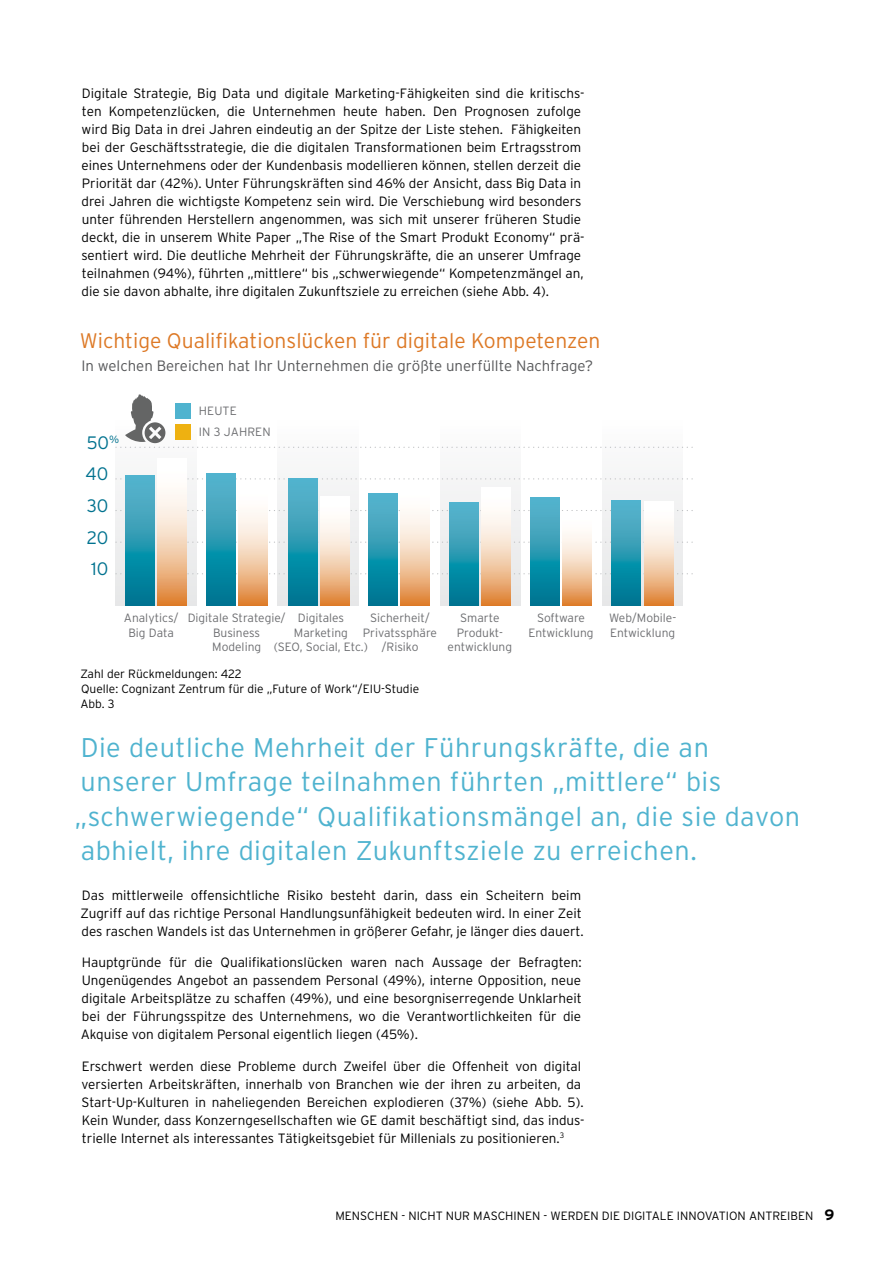
<style>
.page{position:relative;width:893px;height:1263px;background:#fff}
.page>*{position:absolute;margin:0;border:0;box-sizing:border-box;transform-origin:0 0}
.t1{font:300 27px/34.5px "Interstate";letter-spacing:.02em;color:#4fb3cf}
.t2{font:300 21px "Interstate";color:#dd7926}
.t3{font:300 18px "Interstate";color:#00728f}
.t4{font:300 15px "Interstate";color:#58595b}
.t5{font:300 13.5px/18px "Interstate";color:#000}
.t6{font:300 12px/14.4px "Interstate";color:#6d6e71;text-align:center}
.t7{font:300 12px/15px "Interstate";color:#000}
.s1{font-weight:700;font-size:15px}
</style>
<div class="page">
<svg style="left:116px;top:475px;width:81px;height:130px"></svg>
<svg style="left:278px;top:479px;width:81px;height:126px"></svg>
<svg style="left:440px;top:479px;width:81px;height:126px"></svg>
<div style="left:602px;top:419px;width:81px;height:186px;background:#f4f4f5"></div>
<svg style="left:116px;top:573px;width:577px;height:1px"></svg>
<svg style="left:116px;top:542px;width:577px;height:1px"></svg>
<svg style="left:116px;top:510px;width:577px;height:1px"></svg>
<svg style="left:116px;top:478px;width:577px;height:1px"></svg>
<svg style="left:158px;top:475px;width:29px;height:130px"></svg>
<svg style="left:563px;top:533px;width:29px;height:72px;background:#f1c9a7"></svg>
<svg style="left:401px;top:510px;width:29px;height:95px;background:#f1caa8"></svg>
<svg style="left:321px;top:497px;width:29px;height:108px"></svg>
<svg style="left:482px;top:487px;width:29px;height:118px"></svg>
<svg style="left:644px;top:501px;width:29px;height:104px"></svg>
<svg style="left:125px;top:476px;width:29px;height:129px;background:#2697b0"></svg>
<svg style="left:530px;top:497px;width:29px;height:108px;background:#2697b1"></svg>
<svg style="left:368px;top:494px;width:29px;height:111px;background:#2697b0"></svg>
<svg style="left:288px;top:479px;width:29px;height:126px;background:#2597b0"></svg>
<svg style="left:449px;top:502px;width:29px;height:103px;background:#2697b1"></svg>
<svg style="left:612px;top:500px;width:29px;height:105px;background:#2697b1"></svg>
<svg style="left:239px;top:510px;width:29px;height:95px;background:#f1caa8"></svg>
<svg style="left:206px;top:473px;width:29px;height:132px;background:#2697b1"></svg>
<svg style="left:116px;top:394px;width:577px;height:54px"></svg>
<p class="t5" style="left:81px;top:84px;width:505px">Digitale Strategie, Big Data und digitale Marketing-Fähigkeiten sind die kritischs&shy;ten Kompetenzlücken, die Unternehmen heute haben. Den Prognosen zufolge wird Big Data in drei Jahren eindeutig an der Spitze der Liste stehen. Fähigkeiten bei der Geschäftsstrategie, die die digitalen Transformationen beim Ertragsstrom eines Unternehmens oder der Kundenbasis modellieren können, stellen derzeit die Priorität dar (42%). Unter Führungskräften sind 46% der Ansicht, dass Big Data in drei Jahren die wichtigste Kompetenz sein wird. Die Verschiebung wird besonders unter führenden Herstellern angenommen, was sich mit unserer früheren Studie deckt, die in unserem White Paper „The Rise of the Smart Produkt Economy“ prä&shy;sentiert wird. Die deutliche Mehrheit der Führungskräfte, die an unserer Umfrage teilnahmen (94%), führten „mittlere“ bis „schwerwiegende“ Kompetenzmängel an, die sie davon abhalte, ihre digitalen Zukunftsziele zu erreichen (siehe Abb. 4).</p>
<h2 class="t2" style="left:80px;top:327px;width:522px">Wichtige Qualifikationslücken für digitale Kompetenzen</h2>
<p class="t4" style="left:81px;top:356px;width:513px">In welchen Bereichen hat Ihr Unternehmen die größte unerfüllte Nachfrage?</p>
<h3 class="t3" style="left:87px;top:431px;width:34px">50<sup>%</sup></h3>
<h3 class="t3" style="left:86px;top:463px;width:24px">40</h3>
<h3 class="t3" style="left:87px;top:495px;width:23px">30</h3>
<h3 class="t3" style="left:87px;top:526px;width:23px">20</h3>
<h3 class="t3" style="left:91px;top:558px;width:19px">10</h3>
<p class="t6" style="left:199px;top:401px;width:73px;line-height:21px;text-align:left">HEUTE<br>IN 3 JAHREN</p>
<p class="t6" style="left:124px;top:611px;width:56px">Analytics/<br>Big Data</p>
<p class="t6" style="left:528px;top:611px;width:67px">Software<br>Entwicklung</p>
<p class="t6" style="left:188px;top:611px;width:100px">Digitale Strategie/<br>Business<br>Modeling</p>
<p class="t6" style="left:274px;top:611px;width:96px">Digitales<br>Marketing<br>(SEO, Social, Etc.)</p>
<p class="t6" style="left:448px;top:611px;width:66px">Smarte<br>Produkt&shy;entwicklung</p>
<p class="t6" style="left:609px;top:611px;width:69px;text-align:left">Web/Mobile-<br>Entwicklung</p>
<p class="t6" style="left:363px;top:611px;width:76px">Sicherheit/<br>Privatssphäre /Risiko</p>
<p class="t7" style="left:80px;top:666px;width:340px">Zahl der Rückmeldungen: 422<br>Quelle: Cognizant Zentrum für die „Future of Work“/EIU-Studie<br>Abb. 3</p>
<h1 class="t1" style="left:75px;top:730px;width:727px">Die deutliche Mehrheit der Führungskräfte, die an unserer Umfrage teilnahmen führten „mittlere“ bis „schwerwiegende“ Qualifikationsmängel an, die sie davon abhielt, ihre digitalen Zukunftsziele zu erreichen.</h1>
<p class="t5" style="left:81px;top:886px;width:505px">Das mittlerweile offensichtliche Risiko besteht darin, dass ein Scheitern beim<br>Zugriff auf das richtige Personal Handlungsunfähigkeit bedeuten wird. In einer Zeit des raschen Wandels ist das Unternehmen in größerer Gefahr, je länger dies dauert.</p>
<p class="t5" style="left:81px;top:953px;width:503px;text-align:justify">Hauptgründe für die Qualifikationslücken waren nach Aussage der Befragten:<br>Ungenügendes Angebot an passendem Personal (49%), interne Opposition, neue digitale Arbeitsplätze zu schaffen (49%), und eine besorgniserregende Unklarheit bei der Führungsspitze des Unternehmens, wo die Verantwortlichkeiten für die Akquise von digitalem Personal eigentlich liegen (45%).</p>
<p class="t5" style="left:82px;top:1057px;width:505px">Erschwert werden diese Probleme durch Zweifel über die Offenheit von digital versierten Arbeitskräften, innerhalb von Branchen wie der ihren zu arbeiten, da Start-Up-Kulturen in naheliegenden Bereichen explodieren (37%) (siehe Abb. 5).<br>Kein Wunder, dass Konzerngesellschaften wie GE damit beschäftigt sind, das indus&shy;trielle Internet als interessantes Tätigkeitsgebiet für Millenials zu positionieren.<sup>3</sup></p>
<p class="t7" style="left:335px;top:1209px;width:500px">MENSCHEN - NICHT NUR MASCHINEN - WERDEN DIE DIGITALE INNOVATION ANTREIBEN <span class="s1">9</span></p>
</div>
